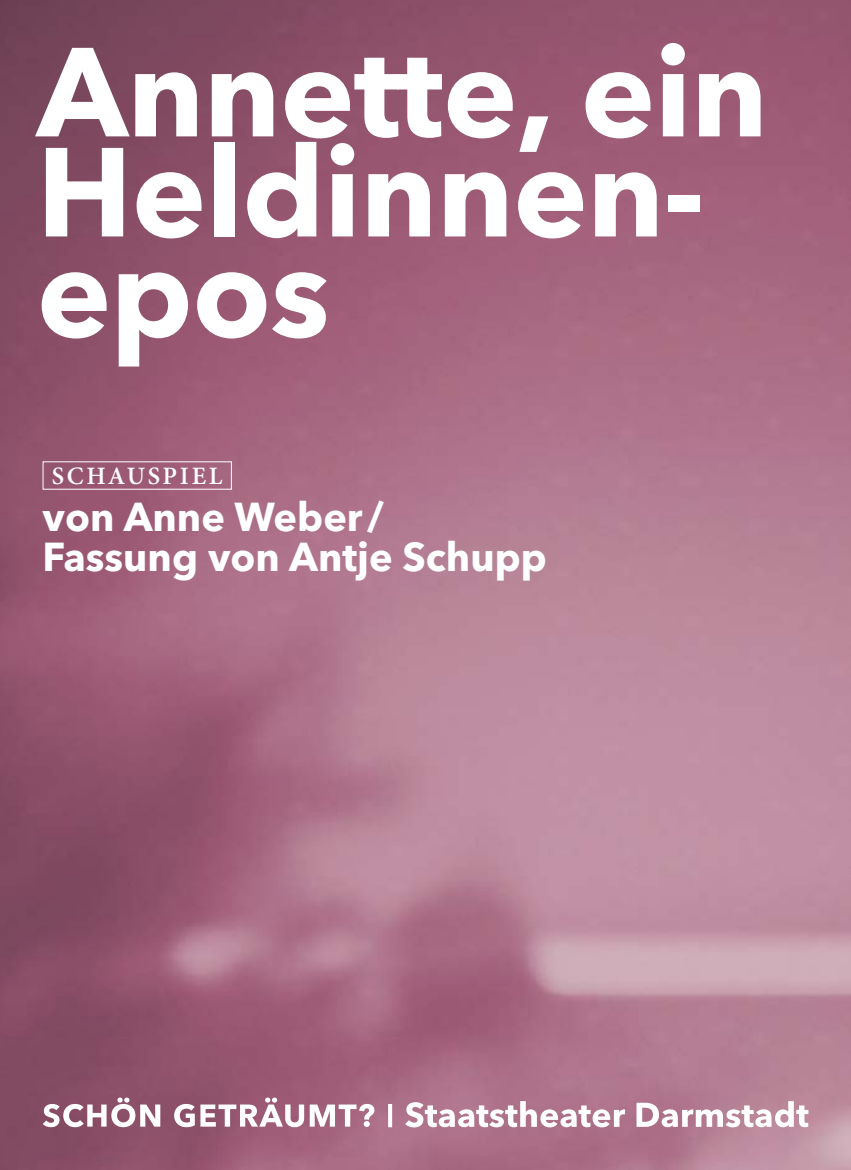
<style>
.page{position:relative;width:851px;height:1170px;background:#fff}
.page>*{position:absolute;margin:0;border:0;box-sizing:border-box;transform-origin:0 0}
.t1{font:700 125px/100px "Avenir Next LT Pro";letter-spacing:-.005em;color:#fff}
.t2{font:700 40px/40px "Avenir Next LT Pro";color:#fff}
.t3{font:600 25px "Minion Pro";letter-spacing:.11em;color:#fff}
</style>
<div class="page">
<img style="left:0;top:0;width:850px;height:1169px">
<svg style="left:405px;top:1100px;width:403px;height:27px"></svg>
<svg style="left:388px;top:1103px;width:4px;height:24px"></svg>
<svg style="left:43px;top:1097px;width:117px;height:30px"></svg>
<svg style="left:174px;top:1097px;width:130px;height:30px"></svg>
<svg style="left:310px;top:1103px;width:64px;height:23px"></svg>
<div style="left:43px;top:461px;width:189px;height:28px;border:1px solid #fff"></div>
<h1 class="t1" style="left:37px;top:41px;width:732px">Annette, ein<br>Heldinnen&shy;epos</h1>
<p class="t3" style="left:52px;top:458px;width:172px">SCHAUSPIEL</p>
<p class="t2" style="left:43px;top:496px;width:505px">von Anne Weber /<br>Fassung von Antje Schupp</p>
</div>
